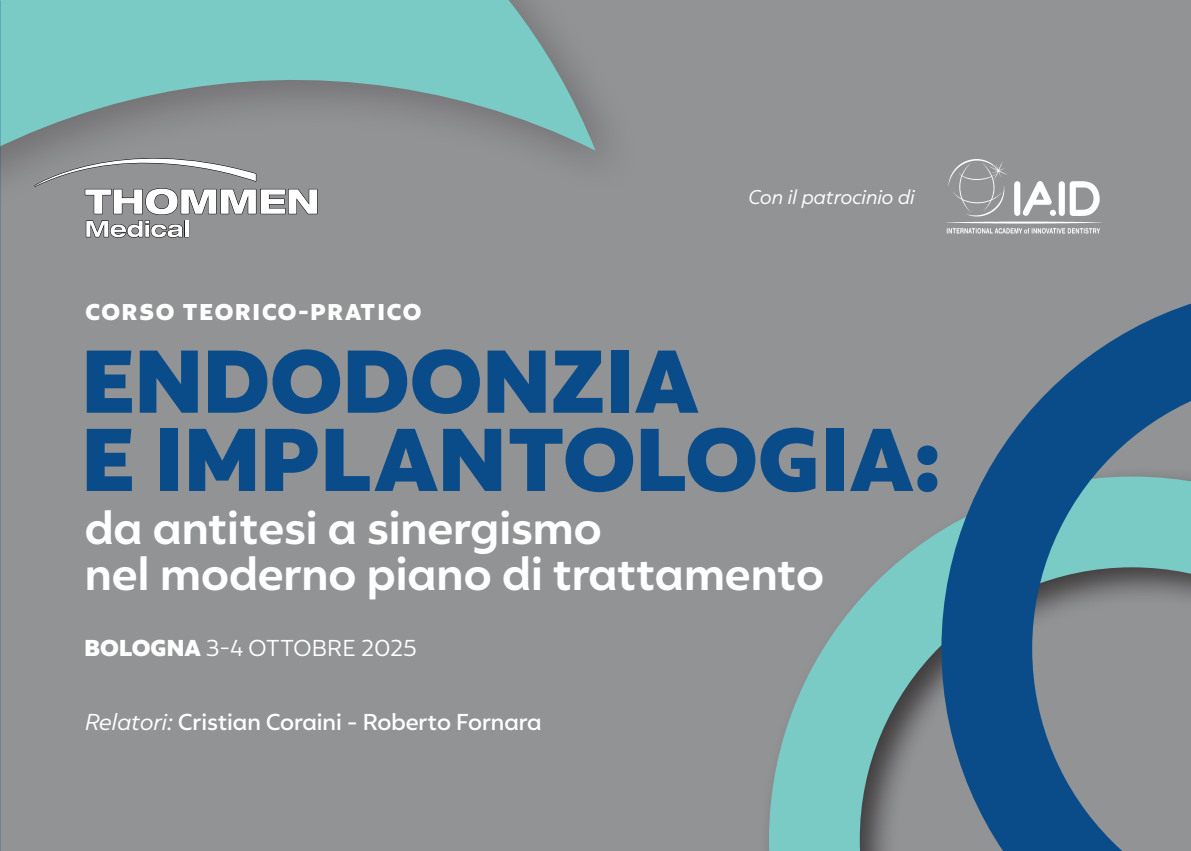
<style>
.page{position:relative;width:1191px;height:851px;background:#fff}
.page>*{position:absolute;margin:0;border:0;box-sizing:border-box;transform-origin:0 0}
.t1{font:900 85px/78.2px "Rupert";color:#0a4c8a}
.t2{font:700 43.8px/46px "Rupert";color:#fff}
.t3{font:500 22px "Rupert";color:#fff}
.t4{font:22px "Rupert";color:#fff}
.t5{font:900 21.8px "Rupert";letter-spacing:.08em;color:#fff}
.t6{font:italic 19px "Rupert";color:#fff}
.s1{font-weight:900}
.s2{font-weight:400;font-style:italic}
</style>
<div class="page">
<div style="left:0;top:0;width:1191px;height:850px;background:#929395"></div>
<svg style="left:0;top:0;width:595px;height:285px"></svg>
<svg style="left:34px;top:155px;width:283px;height:83px"></svg>
<svg style="left:769px;top:531px;width:172px;height:319px"></svg>
<svg style="left:0;top:285px;width:1px;height:565px"></svg>
<svg style="left:941px;top:303px;width:250px;height:547px"></svg>
<img style="left:946px;top:159px;width:156px;height:75px">
<p class="t5" style="left:86px;top:295px;width:337px">CORSO TEORICO-PRATICO</p>
<p class="t6" style="left:748px;top:182px;width:168px">Con il patrocinio di</p>
<h1 class="t1" style="left:82px;top:335px;width:862px">ENDODONZIA<br>E IMPLANTOLOGIA:</h1>
<p class="t2" style="left:85px;top:500px;width:740px">da antitesi a sinergismo<br>nel moderno piano di trattamento</p>
<p class="t4" style="left:84px;top:631px;width:334px"><span class="s1">BOLOGNA</span> 3-4 OTTOBRE 2025</p>
<p class="t3" style="left:85px;top:704px;width:458px"><span class="s2">Relatori:</span> Cristian Coraini - Roberto Fornara</p>
</div>
